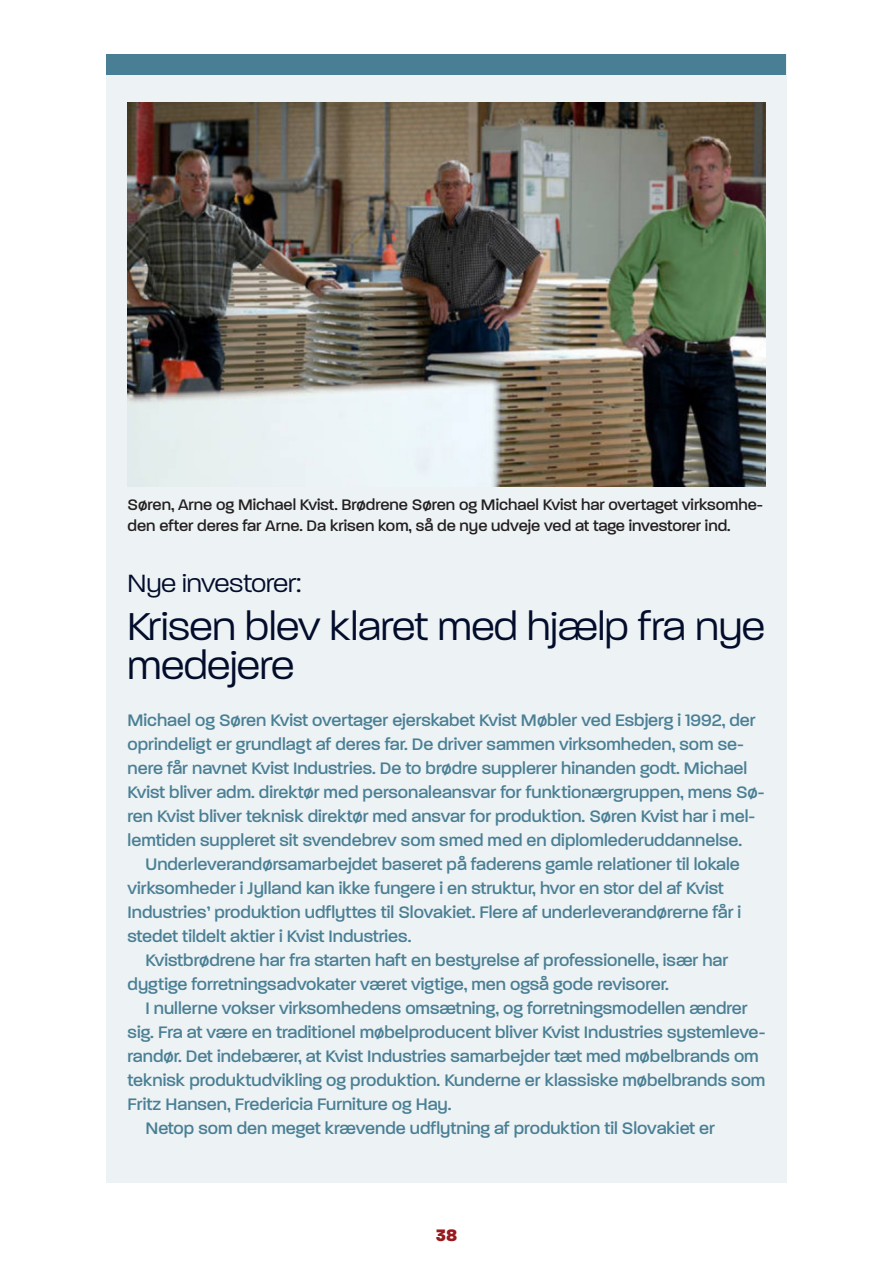
<style>
.page{position:relative;width:893px;height:1263px;background:#fff}
.page>*{position:absolute;margin:0;border:0;box-sizing:border-box;transform-origin:0 0}
.Rubrik_28_26_light{font:300 42px/39px "Paralucent";color:#020c2b}
.Forrider_til_light_r{font:300 27px "Paralucent";color:#020c2b}
.Billedtekst_med_indr{font:500 18px/24px "Paralucent";color:#497f95}
.Billedtekst{font:500 18px/24px "Paralucent";color:#497f95}
.t1{font:800 18px "Paralucent";color:#981a1e}
.Billedtekst_sort{font:500 16.5px/21px "Paralucent";color:#231f20}
</style>
<div class="page">
<div style="left:106px;top:54px;width:681px;height:1128px;background:#edf2f4"></div>
<img style="left:128px;top:102px;width:637px;height:384px">
<div style="left:107px;top:54px;width:679px;height:21px;background:#497f95"></div>
<p class="Billedtekst_sort" style="left:128px;top:494px;width:637px">Søren, Arne og Michael Kvist. Brødrene Søren og Michael Kvist har overtaget virksomhe&shy;den efter deres far Arne. Da krisen kom, så de nye udveje ved at tage investorer ind.</p>
<p class="Forrider_til_light_r" style="left:128px;top:568px;width:175px">Nye investorer:</p>
<p class="Rubrik_28_26_light" style="left:128px;top:607px;width:639px">Krisen blev klaret med hjælp fra nye medejere</p>
<p class="Billedtekst" style="left:128px;top:708px;width:639px">Michael og Søren Kvist overtager ejerskabet Kvist Møbler ved Esbjerg i 1992, der oprindeligt er grundlagt af deres far. De driver sammen virksomheden, som se&shy;nere får navnet Kvist Industries. De to brødre supplerer hinanden godt. Michael Kvist bliver adm. direktør med personaleansvar for funktionærgruppen, mens Sø&shy;ren Kvist bliver teknisk direktør med ansvar for produktion. Søren Kvist har i mel&shy;lemtiden suppleret sit svendebrev som smed med en diplomlederuddannelse.</p>
<p class="Billedtekst_med_indr" style="left:128px;top:852px;width:615px;text-indent:18px">Underleverandørsamarbejdet baseret på faderens gamle relationer til lokale virksomheder i Jylland kan ikke fungere i en struktur, hvor en stor del af Kvist Industries’ produktion udflyttes til Slovakiet. Flere af underleverandørerne får i stedet tildelt aktier i Kvist Industries.</p>
<p class="Billedtekst_med_indr" style="left:128px;top:948px;width:602px;text-indent:18px">Kvistbrødrene har fra starten haft en bestyrelse af professionelle, især har dygtige forretningsadvokater været vigtige, men også gode revisorer.</p>
<p class="Billedtekst_med_indr" style="left:128px;top:996px;width:639px;text-indent:18px">I nullerne vokser virksomhedens omsætning, og forretningsmodellen ændrer sig. Fra at være en traditionel møbelproducent bliver Kvist Industries systemleve&shy;randør. Det indebærer, at Kvist Industries samarbejder tæt med møbelbrands om teknisk produktudvikling og produktion. Kunderne er klassiske møbelbrands som Fritz Hansen, Fredericia Furniture og Hay.</p>
<p class="Billedtekst_med_indr" style="left:146px;top:1116px;width:571px">Netop som den meget krævende udflytning af produktion til Slovakiet er</p>
<p class="t1" style="left:436px;top:1224px;width:23px">38</p>
</div>
